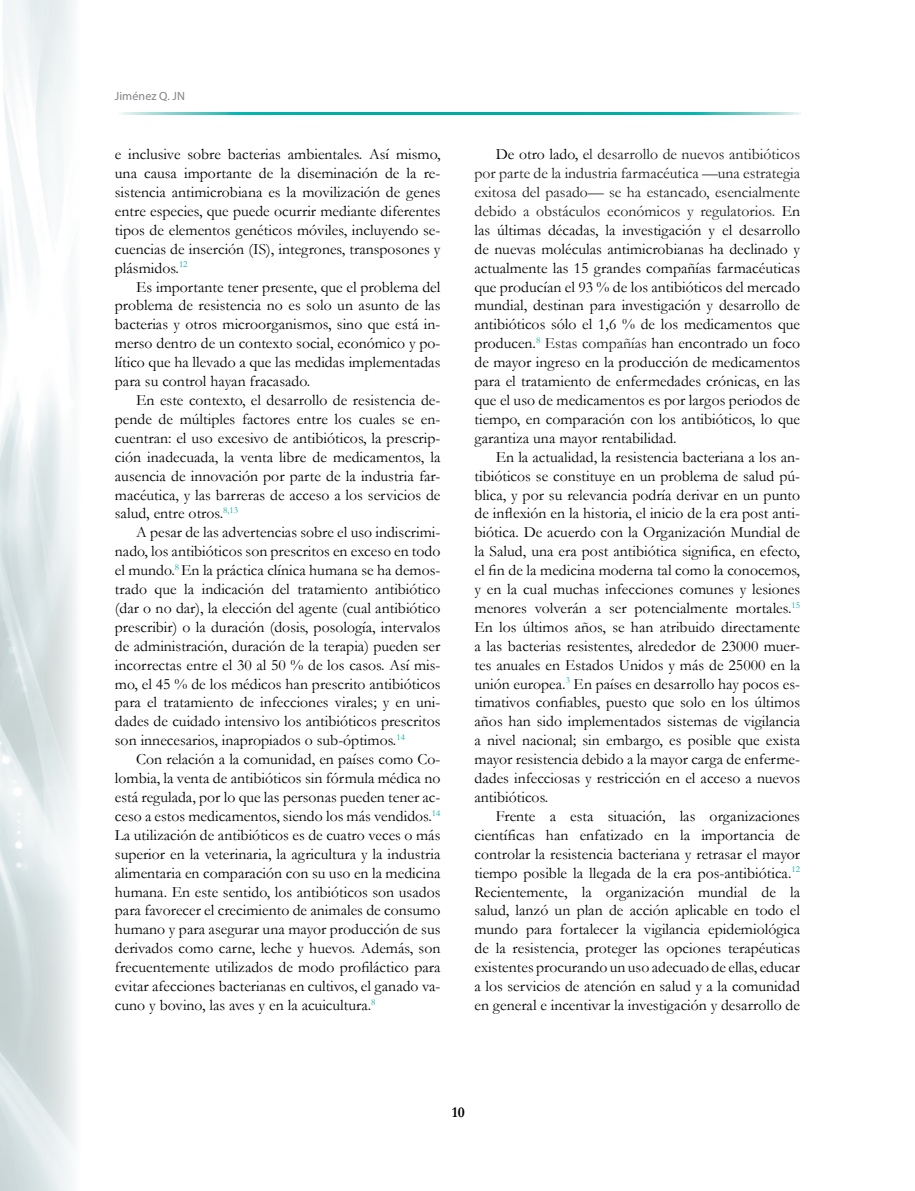
<style>
.page{position:relative;width:915px;height:1191px;background:#fff}
.page>*{position:absolute;margin:0;border:0;box-sizing:border-box;transform-origin:0 0}
.t1{font:15.75px/18.9px "Garamond";color:#000;text-align:justify}
.t2{font:700 15px "Garamond";color:#000}
.t3{font:12px "Myriad Pro";letter-spacing:.01em;color:#808285}
.s1{color:#1c1c1b}
</style>
<div class="page">
<img style="left:0;top:0;width:76px;height:1191px">
<svg style="left:121px;top:112px;width:678px;height:2px"></svg>
<p class="t3" style="left:115px;top:89px;width:72px">Jiménez Q. JN</p>
<p class="t1" style="left:115px;top:144px;width:327px">e inclusive sobre bacterias ambientales. Así mismo, una causa importante de la diseminación de la re&shy;sistencia antimicrobiana es la movilización de genes entre especies, que puede ocurrir mediante diferentes tipos de elementos genéticos móviles, incluyendo se&shy;cuencias de inserción (IS), integrones, transposones y plásmidos.<sup>12</sup></p>
<p class="t1" style="left:115px;top:277px;width:327px;text-indent:21px">Es importante tener presente, que el problema del problema de resistencia no es solo un asunto de las bacterias y otros microorganismos, sino que está in&shy;merso dentro de un contexto social, económico y po&shy;lítico que ha llevado a que las medidas implementadas para su control hayan fracasado.</p>
<p class="t1" style="left:115px;top:390px;width:327px;text-indent:21px">En este contexto, el desarrollo de resistencia de&shy;pende de múltiples factores entre los cuales se en&shy;cuentran: el uso excesivo de antibióticos, la prescrip&shy;ción inadecuada, la venta libre de medicamentos, la ausencia de innovación por parte de la industria far&shy;macéutica, y las barreras de acceso a los servicios de salud, entre otros.<sup>8,13</sup></p>
<p class="t1" style="left:115px;top:522px;width:327px;text-indent:21px">A pesar de las advertencias sobre el uso indiscrimi&shy;nado, los antibióticos son prescritos en exceso en todo el mundo.<sup>8</sup> En la práctica clínica humana se ha demos&shy;trado que la indicación del tratamiento antibiótico (dar o no dar), la elección del agente (cual antibiótico prescribir) o la duración (dosis, posología, intervalos de administración, duración de la terapia) pueden ser incorrectas entre el 30 al 50 % de los casos. Así mis&shy;mo, el 45 % de los médicos han prescrito antibióticos para el tratamiento de infecciones virales; y en uni&shy;dades de cuidado intensivo los antibióticos prescritos son innecesarios, inapropiados o sub-óptimos.<sup>14</sup></p>
<p class="t1" style="left:115px;top:749px;width:327px;text-indent:21px">Con relación a la comunidad, en países como Co&shy;lombia, la venta de antibióticos sin fórmula médica no está regulada, por lo que las personas pueden tener ac&shy;ceso a estos medicamentos, siendo los más vendidos.<sup>14<br></sup>La utilización de antibióticos es de cuatro veces o más superior en la veterinaria, la agricultura y la industria alimentaria en comparación con su uso en la medicina humana. En este sentido, los antibióticos son usados para favorecer el crecimiento de animales de consumo humano y para asegurar una mayor producción de sus derivados como carne, leche y huevos. Además, son frecuentemente utilizados de modo profiláctico para evitar afecciones bacterianas en cultivos, el ganado va&shy;cuno y bovino, las aves y en la acuicultura.<sup>8</sup></p>
<p class="t1" style="left:474px;top:144px;width:327px;text-indent:21px">De otro lado, e<span class="s1">l desarrollo de nuevos antibióticos por parte de la industria farmacéutica —una estrategia exitosa del pasado— se ha estancado, esencialmente debido a obstáculos económicos y regulatorios.</span> En las últimas décadas, la investigación y el desarrollo de nuevas moléculas antimicrobianas ha declinado y actualmente las 15 grandes compañías farmacéuticas que producían el 93 % de los antibióticos del mercado mundial, destinan para investigación y desarrollo de antibióticos sólo el 1,6 % de los medicamentos que producen.<sup>8</sup> <span class="s1">Estas compañías</span> han encontrado un foco de mayor ingreso en la producción de medicamentos para el tratamiento de enfermedades crónicas, en las que el uso de medicamentos es por largos periodos de tiempo, en comparación con los antibióticos, lo que garantiza una mayor rentabilidad.</p>
<p class="t1" style="left:474px;top:447px;width:327px;text-indent:21px">En la actualidad, la resistencia bacteriana a los an&shy;tibióticos se constituye en un problema de salud pú&shy;blica, y por su relevancia podría derivar en un punto de inflexión en la historia, el inicio de la era post anti&shy;biótica. De acuerdo con la Organización Mundial de la Salud, una era post antibiótica significa, en efecto, el fin de la medicina moderna tal como la conocemos, y en la cual muchas infecciones comunes y lesiones menores volverán a ser potencialmente mortales.<sup>15<br></sup>En los últimos años, se han atribuido directamente a las bacterias resistentes, alrededor de 23000 muer&shy;tes anuales en Estados Unidos y más de 25000 en la unión europea.<sup>3</sup> En países en desarrollo hay pocos es&shy;timativos confiables, puesto que solo en los últimos años han sido implementados sistemas de vigilancia a nivel nacional; sin embargo, es posible que exista mayor resistencia debido a la mayor carga de enferme&shy;dades infecciosas y restricción en el acceso a nuevos antibióticos.</p>
<p class="t1" style="left:474px;top:806px;width:327px;text-indent:21px">Frente a esta situación, las organizaciones científicas han enfatizado en la importancia de controlar la resistencia bacteriana y retrasar el mayor tiempo posible la llegada de la era pos-antibiótica.<sup>12<br></sup>Recientemente, la organización mundial de la salud, lanzó un plan de acción aplicable en todo el mundo para fortalecer la vigilancia epidemiológica de la resistencia, proteger las opciones terapéuticas existentes procurando un uso adecuado de ellas, educar a los servicios de atención en salud y a la comunidad en general e incentivar la investigación y desarrollo de</p>
<p class="t2" style="left:451px;top:1102px;width:14px">10</p>
</div>
